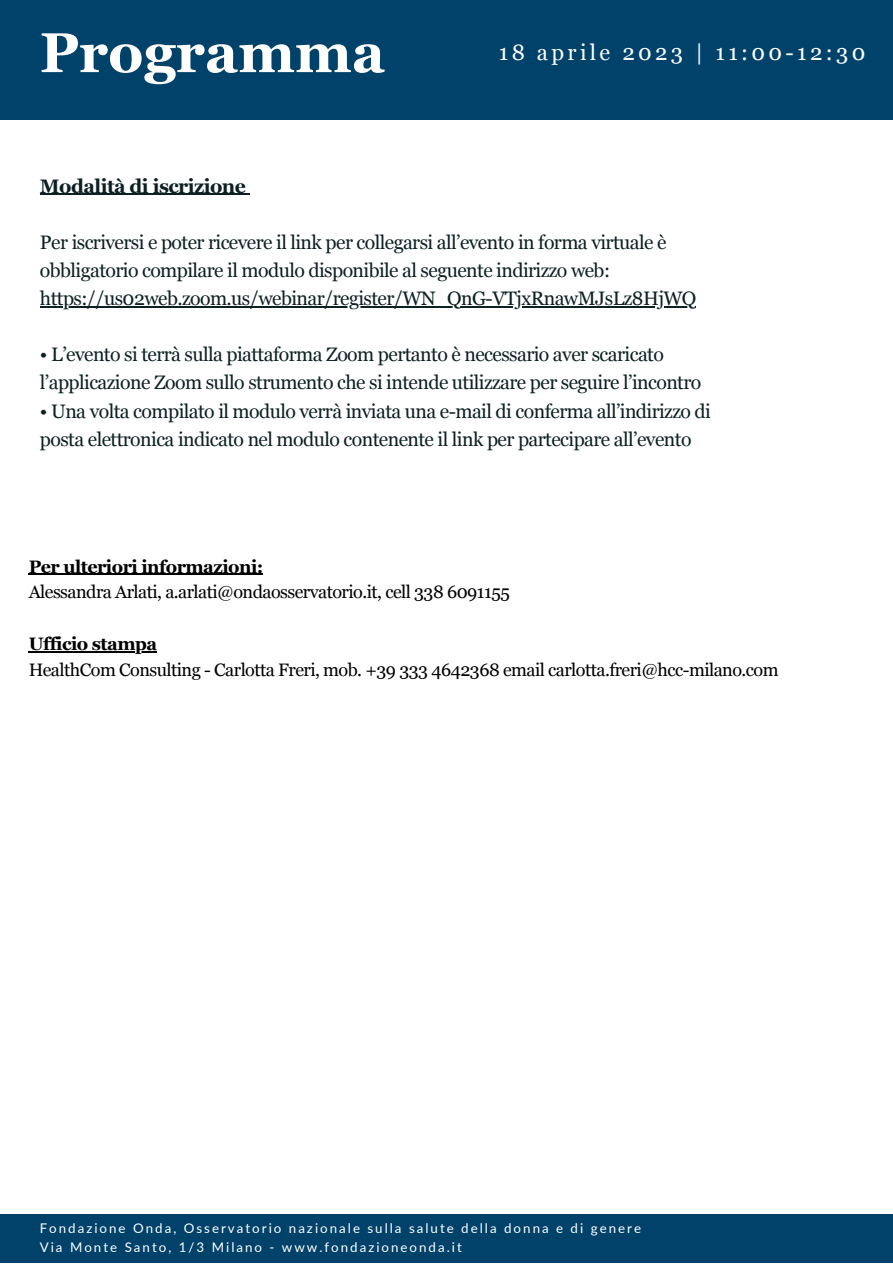
<style>
.page{position:relative;width:893px;height:1264px;background:#fff}
.page>*{position:absolute;margin:0;border:0;box-sizing:border-box;transform-origin:0 0}
.t1{font:700 55.95px "Georgia";color:#fff}
.t2{font:22.2px "Georgia";letter-spacing:.15em;color:#fff}
.t3{font:19.5px/28px "Georgia";letter-spacing:-.03em;color:#0d2022}
.t4{font:700 19.5px "Georgia";letter-spacing:-.03em;color:#0d2022}
.t5{font:18px "Georgia";letter-spacing:-.03em;color:#000}
.t6{font:700 18px "Georgia";letter-spacing:-.03em;color:#000}
.t7{font:13.35px/18.9px "Lato";letter-spacing:.15em;color:#fff}
</style>
<div class="page">
<div style="left:0;top:0;width:892px;height:119px;background:#01426a"></div>
<div style="left:0;top:1214px;width:892px;height:48px;background:#01426a"></div>
<hr style="left:40px;top:194px;width:205px;height:1px;background:#0d2022">
<hr style="left:40px;top:306px;width:655px;height:1px;background:#0d2022">
<hr style="left:29px;top:573px;width:234px;height:2px;background:#000">
<hr style="left:29px;top:651px;width:128px;height:1px;background:#000">
<h1 class="t1" style="left:40px;top:21px;width:347px">Programma</h1>
<p class="t4" style="left:40px;top:175px;width:207px">Modalità di iscrizione</p>
<p class="t2" style="left:498px;top:40px;width:368px">18 aprile 2023 | 11:00-12:30</p>
<p class="t3" style="left:40px;top:228px;width:658px">Per iscriversi e poter ricevere il link per collegarsi all’evento in forma virtuale è obbligatorio compilare il modulo disponibile al seguente indirizzo web: https://us02web.zoom.us/webinar/register/WN_QnG-VTjxRnawMJsLz8HjWQ</p>
<p class="t3" style="left:40px;top:340px;width:663px">• L’evento si terrà sulla piattaforma Zoom pertanto è necessario aver scaricato l’applicazione Zoom sullo strumento che si intende utilizzare per seguire l’incontro</p>
<p class="t3" style="left:40px;top:397px;width:672px">• Una volta compilato il modulo verrà inviata una e-mail di conferma all’indirizzo di posta elettronica indicato nel modulo contenente il link per partecipare all’evento</p>
<p class="t6" style="left:29px;top:556px;width:236px">Per ulteriori informazioni:</p>
<p class="t5" style="left:29px;top:582px;width:482px">Alessandra Arlati, a.arlati@ondaosservatorio.it, cell 338 6091155</p>
<p class="t6" style="left:29px;top:633px;width:130px">Ufficio stampa</p>
<p class="t5" style="left:29px;top:659px;width:751px">HealthCom Consulting - Carlotta Freri, mob. +39 333 4642368 email carlotta.freri@hcc-milano.com</p>
<p class="t7" style="left:40px;top:1218px;width:603px">Fondazione Onda, Osservatorio nazionale sulla salute della donna e di genere<br>Via Monte Santo, 1/3 Milano - www.fondazioneonda.it</p>
</div>
